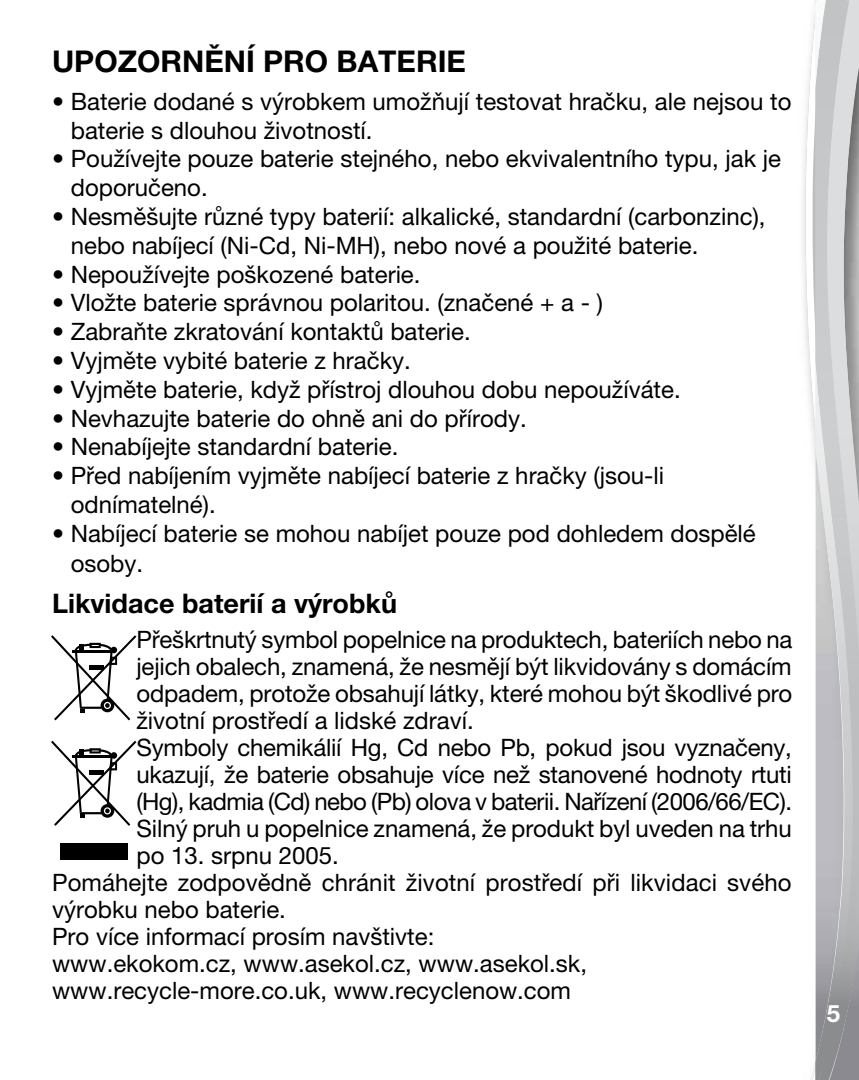
<style>
.page{position:relative;width:859px;height:1080px;background:#fff}
.page>*{position:absolute;margin:0;border:0;box-sizing:border-box;transform-origin:0 0}
.t1{font:700 30px "Helvetica Neue LT Pro";color:#000}
.t2{font:700 27px "Helvetica Neue LT Pro";color:#000}
.t3{font:24px/28.8px "Helvetica Neue LT Pro";color:#000}
.t4{font:24px "Helvetica Neue LT Pro";letter-spacing:-.02em;color:#000}
.t5{font:700 24px "Helvetica Neue LT Pro";color:#fff}
</style>
<div class="page">
<svg style="left:805px;top:0;width:10px;height:1080px"></svg>
<img style="left:853px;top:0;width:6px;height:1080px">
<img style="left:815px;top:0;width:38px;height:1080px">
<svg style="left:51px;top:635px;width:85px;height:85px"></svg>
<div style="left:60px;top:843px;width:68px;height:17px;background:#000"></div>
<svg style="left:51px;top:741px;width:85px;height:85px"></svg>
<p class="t1" style="left:52px;top:43px;width:415px">UPOZORNĚNÍ PRO BATERIE</p>
<p class="t3" style="left:71px;top:86px;width:722px;text-indent:-19px">• Baterie dodané s výrobkem umožňují testovat hračku, ale nejsou to baterie s dlouhou životností.</p>
<p class="t3" style="left:71px;top:144px;width:712px;text-indent:-19px">• Používejte pouze baterie stejného, nebo ekvivalentního typu, jak je doporučeno.</p>
<p class="t3" style="left:71px;top:202px;width:696px;text-indent:-19px">• Nesměšujte různé typy baterií: alkalické, standardní (carbonzinc), nebo nabíjecí (Ni-Cd, Ni-MH), nebo nové a použité baterie.</p>
<p class="t3" style="left:52px;top:259px;width:370px">• Nepoužívejte poškozené baterie.</p>
<p class="t3" style="left:52px;top:288px;width:552px">• Vložte baterie správnou polaritou. (značené + a - )</p>
<p class="t3" style="left:52px;top:317px;width:420px">• Zabraňte zkratování kontaktů baterie.</p>
<p class="t3" style="left:52px;top:346px;width:360px">• Vyjměte vybité baterie z hračky.</p>
<p class="t3" style="left:52px;top:374px;width:630px">• Vyjměte baterie, když přístroj dlouhou dobu nepoužíváte.</p>
<p class="t3" style="left:52px;top:403px;width:476px">• Nevhazujte baterie do ohně ani do přírody.</p>
<p class="t3" style="left:52px;top:432px;width:348px">• Nenabíjejte standardní baterie.</p>
<p class="t3" style="left:71px;top:461px;width:595px;text-indent:-19px">• Před nabíjením vyjměte nabíjecí baterie z hračky (jsou-li odnímatelné).</p>
<p class="t3" style="left:71px;top:518px;width:687px;line-height:30px;text-indent:-19px">• Nabíjecí baterie se mohou nabíjet pouze pod dohledem dospělé osoby.</p>
<p class="t2" style="left:52px;top:586px;width:346px">Likvidace baterií a výrobků</p>
<p class="t3" style="left:136px;top:625px;width:657px">Přeškrtnutý symbol popelnice na produktech, bateriích nebo na</p>
<p class="t3" style="left:136px;top:652px;width:657px">jejich obalech, znamená, že nesmějí být likvidovány s domácím</p>
<p class="t3" style="left:136px;top:679px;width:657px">odpadem, protože obsahují látky, které mohou být škodlivé pro</p>
<p class="t3" style="left:136px;top:706px;width:339px">životní prostředí a lidské zdraví.</p>
<p class="t3" style="left:136px;top:733px;width:657px">Symboly chemikálií Hg, Cd nebo Pb, pokud jsou vyznačeny,</p>
<p class="t3" style="left:136px;top:760px;width:657px">ukazují, že baterie obsahuje více než stanovené hodnoty rtuti</p>
<p class="t4" style="left:136px;top:787px;width:657px">(Hg), kadmia (Cd) nebo (Pb) olova v baterii. Nařízení (2006/66/EC).</p>
<p class="t3" style="left:136px;top:814px;width:657px">Silný pruh u popelnice znamená, že produkt byl uveden na trhu</p>
<p class="t3" style="left:136px;top:841px;width:204px">po 13. srpnu 2005.</p>
<p class="t3" style="left:52px;top:868px;width:741px">Pomáhejte zodpovědně chránit životní prostředí při likvidaci svého</p>
<p class="t3" style="left:52px;top:895px;width:235px">výrobku nebo baterie.</p>
<p class="t3" style="left:52px;top:922px;width:384px">Pro více informací prosím navštivte:</p>
<p class="t3" style="left:52px;top:949px;width:536px">www.ekokom.cz, www.asekol.cz, www.asekol.sk,</p>
<p class="t3" style="left:52px;top:976px;width:520px">www.recycle-more.co.uk, www.recyclenow.com</p>
<p class="t5" style="left:827px;top:998px;width:15px">5</p>
</div>
